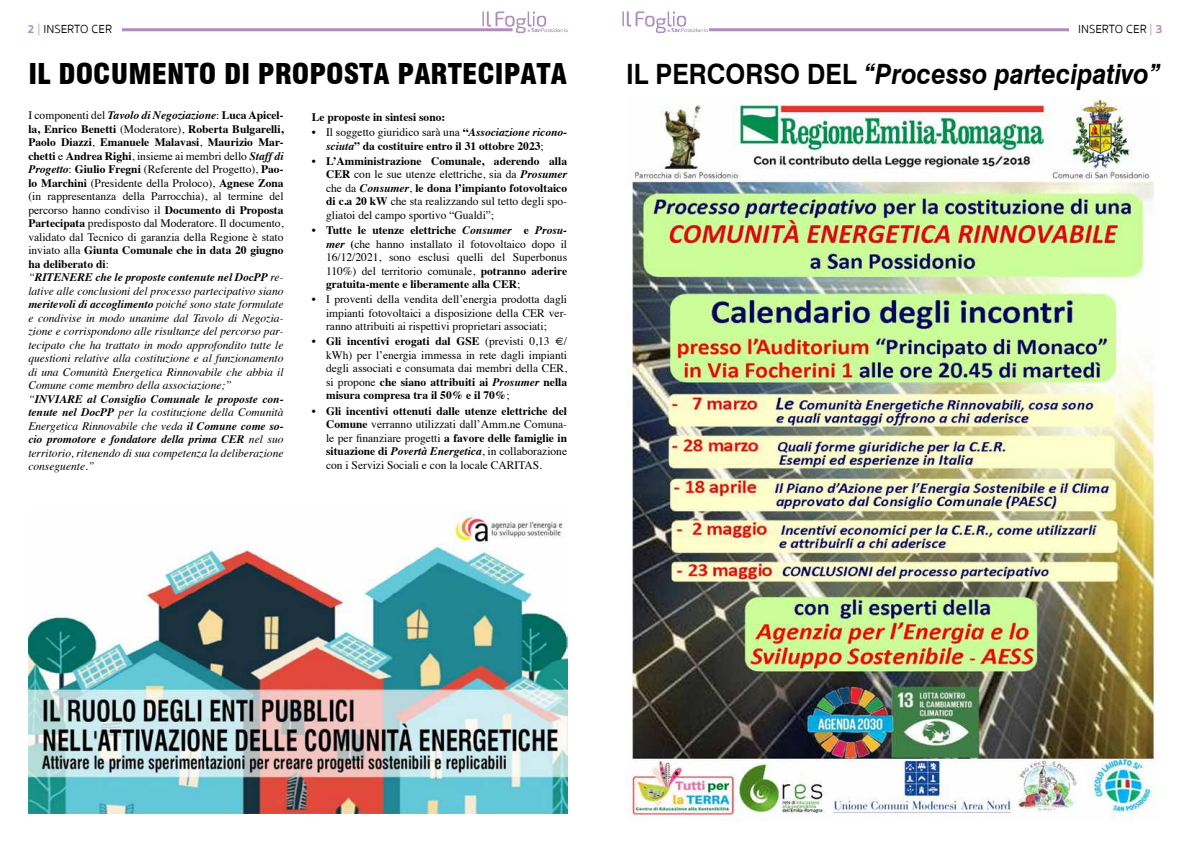
<style>
.page{position:relative;width:1191px;height:842px;background:#fff}
.page>*{position:absolute;margin:0;border:0;box-sizing:border-box;transform-origin:0 0}
.t1{font:italic 700 28px "Swiss 721 BT";color:#000;scale:.9 1}
.t2{font:900 condensed 28px "Swiss 721 BT";color:#000;scale:1.05 1}
.t3{font:300 12px "Sukhumvit Set";color:#000}
.t4{font:italic 11.5px/13.5px "Times";color:#000}
.t5{font:11.5px/13.5px "Times";color:#000;text-align:justify}
.t6{font:700 11.5px/13.5px "Times";color:#000}
.s1{font-weight:700;color:#af8bbb}
.s2{color:#af8bbb}
.s3{font-weight:400}
.s4{font-style:italic}
.s5{font-weight:700}
.s6{font-weight:700;font-style:italic}
.s7{font-style:normal}
.s8{font-weight:700;font-style:normal}
</style>
<div class="page">
<hr style="left:666px;top:28px;width:403px;height:3px;background:#af8bbb">
<img style="left:480px;top:11px;width:88px;height:22px">
<hr style="left:122px;top:28px;width:390px;height:3px;background:#af8bbb">
<img style="left:622px;top:11px;width:86px;height:22px">
<img style="left:28px;top:510px;width:539px;height:304px">
<img style="left:626px;top:96px;width:530px;height:724px">
<p class="t3" style="left:28px;top:20px;width:86px"><span class="s1">2</span> <span class="s2">|</span> INSERTO CER</p>
<p class="t3" style="left:1078px;top:20px;width:86px">INSERTO CER <span class="s2">|</span> <span class="s1">3</span></p>
<h1 class="t2" style="left:28px;top:57px;width:514px">IL DOCUMENTO DI PROPOSTA PARTECIPATA</h1>
<p class="t6" style="left:312px;top:109px;width:135px">Le proposte in sintesi sono:</p>
<p class="t6" style="left:326px;top:124px;width:242px;text-indent:-14px"><span class="s3">• Il soggetto giuridico sarà una</span> “<span class="s4">Associazione ricono&shy;sciuta</span>” da costituire entro il 31 ottobre 2023<span class="s3">;</span></p>
<p class="t5" style="left:326px;top:153px;width:242px;text-indent:-14px">• <span class="s5">L’Amministrazione Comunale, aderendo alla CER</span> con le sue utenze elettriche, sia da <span class="s6">Prosumer </span>che da <span class="s6">Consumer</span>, <span class="s5">le dona l’impianto fotovoltaico di c.a 20 kW</span> che sta realizzando sul tetto degli spo&shy;gliatoi del campo sportivo “Gualdi”;</p>
<p class="t5" style="left:326px;top:222px;width:242px;text-indent:-14px">• <span class="s5">Tutte le utenze elettriche</span> <span class="s6">Consumer</span> <span class="s5">e</span> <span class="s6">Prosu&shy;mer</span> <span class="s5">(</span>che hanno installato il fotovoltaico dopo il 16/12/2021, sono esclusi quelli del Superbonus 110%) del territorio comunale, <span class="s5">potranno aderire gratuita-mente e liberamente alla CER</span>;</p>
<p class="t5" style="left:326px;top:292px;width:242px;text-indent:-14px">• I proventi della vendita dell’energia prodotta dagli impianti fotovoltaici a disposizione della CER ver&shy;ranno attribuiti ai rispettivi proprietari associati;</p>
<p class="t5" style="left:326px;top:334px;width:242px;text-indent:-14px">• <span class="s5">Gli incentivi erogati dal GSE</span> (previsti 0,13 €/ kWh) per l’energia immessa in rete dagli impianti degli associati e consumata dai membri della CER, si propone <span class="s5">che siano attribuiti ai</span> <span class="s6">Prosumer</span> <span class="s5">nella misura compresa tra il 50% e il 70%</span>;</p>
<p class="t5" style="left:326px;top:403px;width:242px;text-indent:-14px">• <span class="s5">Gli incentivi ottenuti dalle utenze elettriche del Comune</span> verranno utilizzati dall’Amm.ne Comuna&shy;le per finanziare progetti <span class="s5">a favore delle famiglie in situazione di</span> <span class="s6">Povertà Energetica</span>, in collaborazione con i Servizi Sociali e con la locale CARITAS.</p>
<p class="t4" style="left:28px;top:108px;width:257px"><span class="s7">I componenti del</span> <span class="s5">Tavolo di Negoziazione</span><span class="s7">:</span> <span class="s8">Luca Apicel&shy;la, Enrico Benetti</span> <span class="s7">(Moderatore),</span> <span class="s8">Roberta Bulgarelli, Paolo Diazzi</span><span class="s7">,</span> <span class="s8">Emanuele Malavasi</span><span class="s7">,</span> <span class="s8">Maurizio Mar&shy;chetti</span> <span class="s7">e</span> <span class="s8">Andrea Righi</span><span class="s7">, insieme ai membri dello</span> <span class="s5">Staff di Progetto</span><span class="s7">:</span> <span class="s8">Giulio Fregni</span> <span class="s7">(Referente del Progetto),</span> <span class="s8">Pao&shy;lo Marchini</span> <span class="s7">(Presidente della Proloco),</span> <span class="s8">Agnese Zona </span><span class="s7">(in rappresentanza della Parrocchia), al termine del percorso hanno condiviso il</span> <span class="s8">Documento di Proposta Partecipata</span> <span class="s7">predisposto dal Moderatore. Il documento, validato dal Tecnico di garanzia della Regione è stato inviato alla</span> <span class="s8">Giunta Comunale che in data 20 giugno ha deliberato di</span><span class="s7">:<br></span>“<span class="s5">RITENERE che le proposte contenute nel DocPP</span> re&shy;lative alle conclusioni del processo partecipativo siano <span class="s5">meritevoli di accoglimento</span> poiché sono state formulate e condivise in modo unanime dal Tavolo di Negozia&shy;zione e corrispondono alle risultanze del percorso par&shy;tecipato che ha trattato in modo approfondito tutte le questioni relative alla costituzione e al funzionamento di una Comunità Energetica Rinnovabile che abbia il Comune come membro della associazione;” “<span class="s5">INVIARE al Consiglio Comunale le proposte con&shy;tenute nel DocPP</span> per la costituzione della Comunità Energetica Rinnovabile che veda <span class="s5">il Comune come so&shy;cio promotore e fondatore della prima CER</span> nel suo territorio, ritenendo di sua competenza la deliberazione conseguente.”</p>
<h1 class="t1" style="left:626px;top:57px;width:595px"><span class="s7">IL PERCORSO DEL</span> “Processo partecipativo”</h1>
</div>
